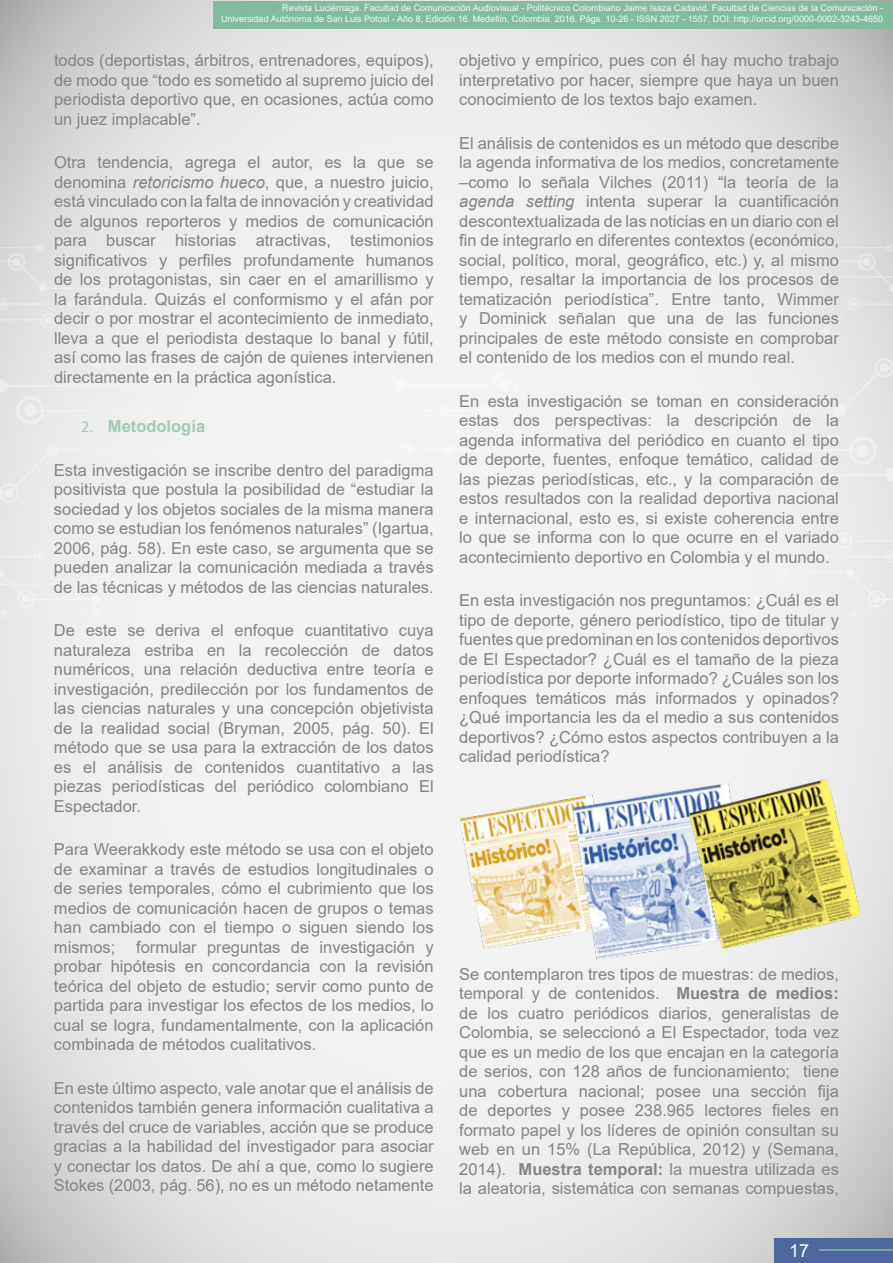
<style>
.page{position:relative;width:893px;height:1263px;background:#fff}
.page>*{position:absolute;margin:0;border:0;box-sizing:border-box;transform-origin:0 0}
.t1{font:18px "Arial";color:#fff}
.t2{font:16.5px/19.5px "Arial";color:#838588;text-align:justify}
.t3{font:700 16.5px "Arial";color:#a3cbb4}
.t4{font:9px/10.8px "Arial";color:#eff8fa;text-align:right}
.s1{font-style:italic}
.s2{font-family:"Calibri";font-weight:400}
.s3{font-weight:700}
</style>
<div class="page">
<img style="left:0;top:1px;width:893px;height:1262px">
<div style="left:213px;top:1px;width:680px;height:28px;background:#82bc9d"></div>
<div style="left:774px;top:1238px;width:119px;height:24px;background:#50669e"></div>
<hr style="left:819px;top:1249px;width:74px;height:2px;background:#82bc9d">
<img style="left:460px;top:795px;width:112px;height:153px">
<img style="left:572px;top:784px;width:178px;height:175px">
<img style="left:689px;top:779px;width:171px;height:169px">
<p class="t4" style="left:221px;top:2px;width:663px">Revista Luciérnaga. Facultad de Comunicación Audiovisual - Politécnico Colombiano Jaime Isaza Cadavid. Facultad de Ciencias de la Comunicación -<br>Universidad Autónoma de San Luis Potosí - Año 8, Edición 16. Medellín, Colombia. 2016. Págs. 10-26 - ISSN 2027 - 1557. DOI: http://orcid.org/0000-0002-3243-4650</p>
<p class="t2" style="left:54px;top:50px;width:381px">todos (deportistas, árbitros, entrenadores, equipos), de modo que “todo es sometido al supremo juicio del periodista deportivo que, en ocasiones, actúa como un juez implacable”.</p>
<p class="t2" style="left:54px;top:152px;width:381px">Otra tendencia, agrega el autor, es la que se denomina <span class="s1">retoricismo hueco</span>, que, a nuestro juicio, está vinculado con la falta de innovación y creatividad de algunos reporteros y medios de comunicación para buscar historias atractivas, testimonios significativos y perfiles profundamente humanos de los protagonistas, sin caer en el amarillismo y la farándula. Quizás el conformismo y el afán por decir o por mostrar el acontecimiento de inmediato, lleva a que el periodista destaque lo banal y fútil, así como las frases de cajón de quienes intervienen directamente en la práctica agonística.</p>
<p class="t3" style="left:81px;top:415px;width:126px"><span class="s2">2.</span> Metodología</p>
<p class="t2" style="left:54px;top:460px;width:381px">Esta investigación se inscribe dentro del paradigma positivista que postula la posibilidad de “estudiar la sociedad y los objetos sociales de la misma manera como se estudian los fenómenos naturales” (Igartua, 2006, pág. 58). En este caso, se argumenta que se pueden analizar la comunicación mediada a través de las técnicas y métodos de las ciencias naturales.</p>
<p class="t2" style="left:54px;top:620px;width:381px">De este se deriva el enfoque cuantitativo cuya naturaleza estriba en la recolección de datos numéricos, una relación deductiva entre teoría e investigación, predilección por los fundamentos de las ciencias naturales y una concepción objetivista de la realidad social (Bryman, 2005, pág. 50). El método que se usa para la extracción de los datos es el análisis de contenidos cuantitativo a las piezas periodísticas del periódico colombiano El Espectador.</p>
<p class="t2" style="left:54px;top:839px;width:381px">Para Weerakkody este método se usa con el objeto de examinar a través de estudios longitudinales o de series temporales, cómo el cubrimiento que los medios de comunicación hacen de grupos o temas han cambiado con el tiempo o siguen siendo los mismos;</p>
<p class="t2" style="left:54px;top:937px;width:381px;text-indent:82px">formular preguntas de investigación y probar hipótesis en concordancia con la revisión teórica del objeto de estudio; servir como punto de partida para investigar los efectos de los medios, lo cual se logra, fundamentalmente, con la aplicación combinada de métodos cualitativos.</p>
<p class="t2" style="left:54px;top:1078px;width:381px">En este último aspecto, vale anotar que el análisis de contenidos también genera información cualitativa a través del cruce de variables, acción que se produce gracias a la habilidad del investigador para asociar y conectar los datos. De ahí a que, como lo sugiere Stokes (2003, pág. 56), no es un método netamente</p>
<p class="t2" style="left:459px;top:50px;width:381px">objetivo y empírico, pues con él hay mucho trabajo interpretativo por hacer, siempre que haya un buen conocimiento de los textos bajo examen.</p>
<p class="t2" style="left:459px;top:133px;width:381px">El análisis de contenidos es un método que describe la agenda informativa de los medios, concretamente –como lo señala Vilches (2011) “la teoría de la <span class="s1">agenda setting</span> intenta superar la cuantificación descontextualizada de las noticias en un diario con el fin de integrarlo en diferentes contextos (económico, social, político, moral, geográfico, etc.) y, al mismo tiempo, resaltar la importancia de los procesos de tematización periodística”. Entre tanto, Wimmer y Dominick señalan que una de las funciones principales de este método consiste en comprobar el contenido de los medios con el mundo real.</p>
<p class="t2" style="left:459px;top:391px;width:381px">En esta investigación se toman en consideración estas dos perspectivas: la descripción de la agenda informativa del periódico en cuanto el tipo de deporte, fuentes, enfoque temático, calidad de las piezas periodísticas, etc., y la comparación de estos resultados con la realidad deportiva nacional e internacional, esto es, si existe coherencia entre lo que se informa con lo que ocurre en el variado acontecimiento deportivo en Colombia y el mundo.</p>
<p class="t2" style="left:459px;top:591px;width:381px">En esta investigación nos preguntamos: ¿Cuál es el tipo de deporte, género periodístico, tipo de titular y fuentes que predominan en los contenidos deportivos de El Espectador? ¿Cuál es el tamaño de la pieza periodística por deporte informado? ¿Cuáles son los enfoques temáticos más informados y opinados? ¿Qué importancia les da el medio a sus contenidos deportivos? ¿Cómo estos aspectos contribuyen a la calidad periodística?</p>
<p class="t2" style="left:459px;top:964px;width:381px">Se contemplaron tres tipos de muestras: de medios, temporal y de contenidos. <span class="s3">Muestra de medios: </span>de los cuatro periódicos diarios, generalistas de Colombia, se seleccionó a El Espectador, toda vez que es un medio de los que encajan en la categoría de serios, con 128 años de funcionamiento; tiene una cobertura nacional; posee una sección fija de deportes y posee 238.965 lectores fieles en formato papel y los líderes de opinión consultan su web en un 15% (La República, 2012) y (Semana, 2014). <span class="s3">Muestra temporal:</span> la muestra utilizada es la aleatoria, sistemática con semanas compuestas,</p>
<p class="t1" style="left:789px;top:1239px;width:22px">17</p>
</div>
